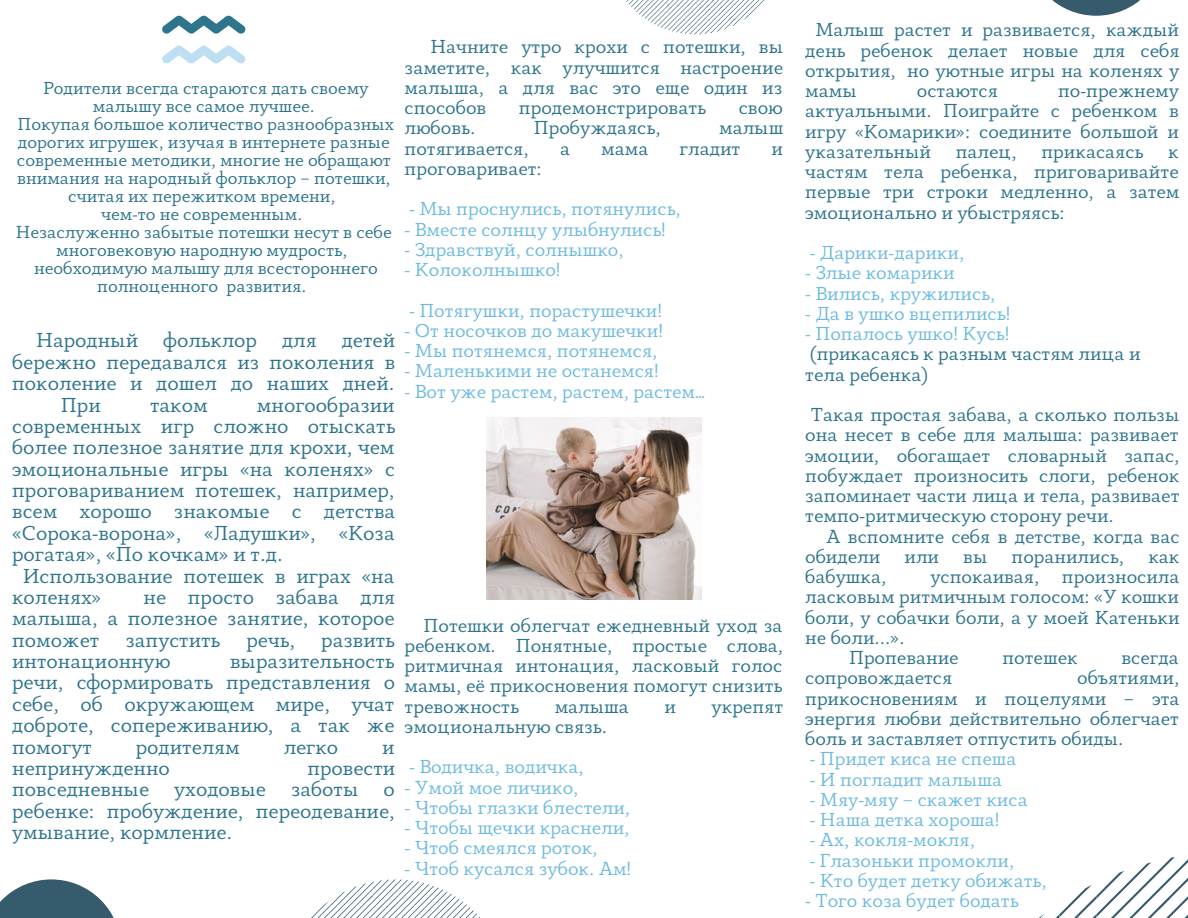
<style>
.page{position:relative;width:1188px;height:918px;background:#fff}
.page>*{position:absolute;margin:0;border:0;box-sizing:border-box;transform-origin:0 0}
.t1{font:21px/21.3px "Anaphora";color:#2e748c;text-align:justify}
.t2{font:19.5px/20.2px "Anaphora";color:#2e748c;text-align:justify}
.t3{font:19.5px "Anaphora";color:#6fbbdf}
.t4{font:18px/18px "Anaphora";color:#2e748c;text-align:center}
</style>
<div class="page">
<svg style="left:1052px;top:0;width:88px;height:16px"></svg>
<svg style="left:311px;top:879px;width:169px;height:39px"></svg>
<svg style="left:1039px;top:857px;width:149px;height:61px"></svg>
<svg style="left:0;top:879px;width:114px;height:39px;fill:#365b6d"></svg>
<svg style="left:626px;top:0;width:139px;height:34px"></svg>
<img style="left:487px;top:417px;width:215px;height:182px">
<svg style="left:162px;top:16px;width:84px;height:18px"></svg>
<svg style="left:162px;top:46px;width:84px;height:17px"></svg>
<p class="t4" style="left:16px;top:81px;width:380px">Родители всегда стараются дать своему малышу все самое лучшее.<br>Покупая большое количество разнообразных дорогих игрушек, изучая в интернете разные современные методики, многие не обращают внимания на народный фольклор – потешки, считая их пережитком времени,<br>чем-то не современным.<br>Незаслуженно забытые потешки несут в себе многовековую народную мудрость, необходимую малышу для всестороннего полноценного развития.</p>
<p class="t1" style="left:36px;top:331px;width:361px">Народный фольклор для детей</p>
<p class="t1" style="left:12px;top:353px;width:385px">бережно передавался из поколения в</p>
<p class="t1" style="left:12px;top:374px;width:384px">поколение и дошел до наших дней.</p>
<p class="t1" style="left:61px;top:396px;width:41px">При</p>
<p class="t1" style="left:150px;top:396px;width:59px">таком</p>
<p class="t1" style="left:257px;top:396px;width:139px">многообразии</p>
<p class="t1" style="left:12px;top:417px;width:385px">современных игр сложно отыскать</p>
<p class="t1" style="left:12px;top:438px;width:384px">более полезное занятие для крохи, чем</p>
<p class="t1" style="left:12px;top:460px;width:384px">эмоциональные игры «на коленях» с</p>
<p class="t1" style="left:12px;top:481px;width:384px">проговариванием потешек, например,</p>
<p class="t1" style="left:12px;top:502px;width:385px">всем хорошо знакомые с детства</p>
<p class="t1" style="left:12px;top:524px;width:384px">«Сорока-ворона», «Ладушки», «Коза</p>
<p class="t1" style="left:12px;top:545px;width:272px">рогатая», «По кочкам» и т.д.</p>
<p class="t1" style="left:23px;top:567px;width:373px">Использование потешек в играх «на</p>
<p class="t1" style="left:12px;top:588px;width:91px">коленях»</p>
<p class="t1" style="left:12px;top:588px;width:384px;text-indent:131px">не просто забава для малыша, а полезное занятие, которое поможет запустить речь, развить интонационную</p>
<p class="t1" style="left:12px;top:652px;width:384px;text-indent:218px">выразительность речи, сформировать представления о себе, об окружающем мире, учат доброте, сопереживанию, а так же помогут</p>
<p class="t1" style="left:136px;top:738px;width:105px">родителям</p>
<p class="t1" style="left:284px;top:738px;width:56px">легко</p>
<p class="t1" style="left:382px;top:738px;width:14px">и</p>
<p class="t1" style="left:12px;top:759px;width:159px">непринужденно</p>
<p class="t1" style="left:12px;top:759px;width:385px;text-indent:295px">провести повседневные уходовые заботы о ребенке: пробуждение, переодевание, умывание, кормление.</p>
<p class="t2" style="left:405px;top:38px;width:380px;text-indent:26px">Начните утро крохи с потешки, вы заметите, как улучшится настроение малыша, а для вас это еще один из способов</p>
<p class="t2" style="left:519px;top:99px;width:189px">продемонстрировать</p>
<p class="t2" style="left:739px;top:99px;width:45px">свою</p>
<p class="t2" style="left:405px;top:119px;width:72px">любовь.</p>
<p class="t2" style="left:534px;top:119px;width:128px">Пробуждаясь,</p>
<p class="t2" style="left:719px;top:119px;width:66px">малыш</p>
<p class="t2" style="left:405px;top:139px;width:126px">потягивается,</p>
<p class="t2" style="left:560px;top:139px;width:11px">а</p>
<p class="t2" style="left:601px;top:139px;width:49px">мама</p>
<p class="t2" style="left:680px;top:139px;width:62px">гладит</p>
<p class="t2" style="left:772px;top:139px;width:13px">и</p>
<p class="t2" style="left:405px;top:160px;width:139px">проговаривает:</p>
<p class="t3" style="left:409px;top:201px;width:273px">- Мы проснулись, потянулись,</p>
<p class="t3" style="left:405px;top:221px;width:263px">- Вместе солнцу улыбнулись!</p>
<p class="t3" style="left:405px;top:241px;width:221px">- Здравствуй, солнышко,</p>
<p class="t3" style="left:405px;top:262px;width:157px">- Колоколнышко!</p>
<p class="t3" style="left:409px;top:302px;width:255px">- Потягушки, порастушечки!</p>
<p class="t3" style="left:405px;top:322px;width:260px">- От носочков до макушечки!</p>
<p class="t3" style="left:405px;top:343px;width:254px">- Мы потянемся, потянемся,</p>
<p class="t3" style="left:405px;top:363px;width:256px">- Маленькими не останемся!</p>
<p class="t3" style="left:405px;top:383px;width:302px">- Вот уже растем, растем, растем…</p>
<p class="t2" style="left:405px;top:616px;width:380px;text-indent:19px">Потешки облегчат ежедневный уход за ребенком. Понятные, простые слова, ритмичная интонация, ласковый голос мамы, её прикосновения помогут снизить тревожность</p>
<p class="t2" style="left:555px;top:697px;width:76px">малыша</p>
<p class="t2" style="left:664px;top:697px;width:13px">и</p>
<p class="t2" style="left:712px;top:697px;width:73px">укрепят</p>
<p class="t2" style="left:405px;top:718px;width:204px">эмоциональную связь.</p>
<p class="t3" style="left:409px;top:759px;width:176px">- Водичка, водичка,</p>
<p class="t3" style="left:405px;top:779px;width:175px">- Умой мое личико,</p>
<p class="t3" style="left:405px;top:799px;width:227px">- Чтобы глазки блестели,</p>
<p class="t3" style="left:405px;top:820px;width:226px">- Чтобы щечки краснели,</p>
<p class="t3" style="left:405px;top:840px;width:194px">- Чтоб смеялся роток,</p>
<p class="t3" style="left:405px;top:860px;width:228px">- Чтоб кусался зубок. Ам!</p>
<p class="t2" style="left:805px;top:21px;width:376px;text-indent:10px">Малыш растет и развивается, каждый день ребенок делает новые для себя открытия, но уютные игры на коленях у мамы</p>
<p class="t2" style="left:805px;top:82px;width:375px;text-indent:253px">по-прежнему актуальными. Поиграйте с ребенком в игру «Комарики»: соедините большой и указательный</p>
<p class="t2" style="left:917px;top:82px;width:83px">остаются</p>
<p class="t2" style="left:956px;top:143px;width:62px">палец,</p>
<p class="t2" style="left:1041px;top:143px;width:104px">прикасаясь</p>
<p class="t2" style="left:805px;top:143px;width:376px;text-indent:363px">к частям тела ребенка, приговаривайте первые три строки медленно, а затем эмоционально и убыстряясь:</p>
<p class="t3" style="left:810px;top:245px;width:156px">- Дарики-дарики,</p>
<p class="t3" style="left:805px;top:265px;width:151px">- Злые комарики</p>
<p class="t3" style="left:805px;top:285px;width:192px">- Вились, кружились,</p>
<p class="t3" style="left:805px;top:305px;width:207px">- Да в ушко вцепились!</p>
<p class="t3" style="left:805px;top:326px;width:206px">- Попалось ушко! Кусь!</p>
<p class="t2" style="left:805px;top:345px;width:337px">(прикасаясь к разным частям лица и тела ребенка)</p>
<p class="t2" style="left:805px;top:406px;width:376px">Такая простая забава, а сколько пользы она несет в себе для малыша: развивает эмоции, обогащает словарный запас, побуждает произносить слоги, ребенок запоминает части лица и тела, развивает темпо-ритмическую сторону речи.</p>
<p class="t2" style="left:805px;top:527px;width:376px;text-indent:21px">А вспомните себя в детстве, когда вас обидели или вы поранились, как бабушка,</p>
<p class="t2" style="left:930px;top:568px;width:251px">успокаивая, произносила</p>
<p class="t2" style="left:805px;top:588px;width:375px">ласковым ритмичным голосом: «У кошки</p>
<p class="t2" style="left:805px;top:608px;width:376px">боли, у собачки боли, а у моей Катеньки</p>
<p class="t2" style="left:805px;top:629px;width:101px">не боли...».</p>
<p class="t2" style="left:849px;top:649px;width:111px">Пропевание</p>
<p class="t2" style="left:1002px;top:649px;width:77px">потешек</p>
<p class="t2" style="left:1122px;top:649px;width:59px">всегда</p>
<p class="t2" style="left:805px;top:669px;width:149px">сопровождается</p>
<p class="t2" style="left:805px;top:669px;width:376px;text-indent:272px">объятиями, прикосновениям и поцелуями – эта энергия любви действительно облегчает боль и заставляет отпустить обиды.</p>
<p class="t3" style="left:810px;top:751px;width:208px">- Придет киса не спеша</p>
<p class="t3" style="left:810px;top:771px;width:194px">- И погладит малыша</p>
<p class="t3" style="left:810px;top:791px;width:219px">- Мяу-мяу – скажет киса</p>
<p class="t3" style="left:810px;top:812px;width:191px">- Наша детка хороша!</p>
<p class="t3" style="left:810px;top:832px;width:167px">- Ах, кокля-мокля,</p>
<p class="t3" style="left:810px;top:852px;width:206px">- Глазоньки промокли,</p>
<p class="t3" style="left:810px;top:872px;width:239px">- Кто будет детку обижать,</p>
<p class="t3" style="left:805px;top:893px;width:215px">- Того коза будет бодать</p>
</div>
